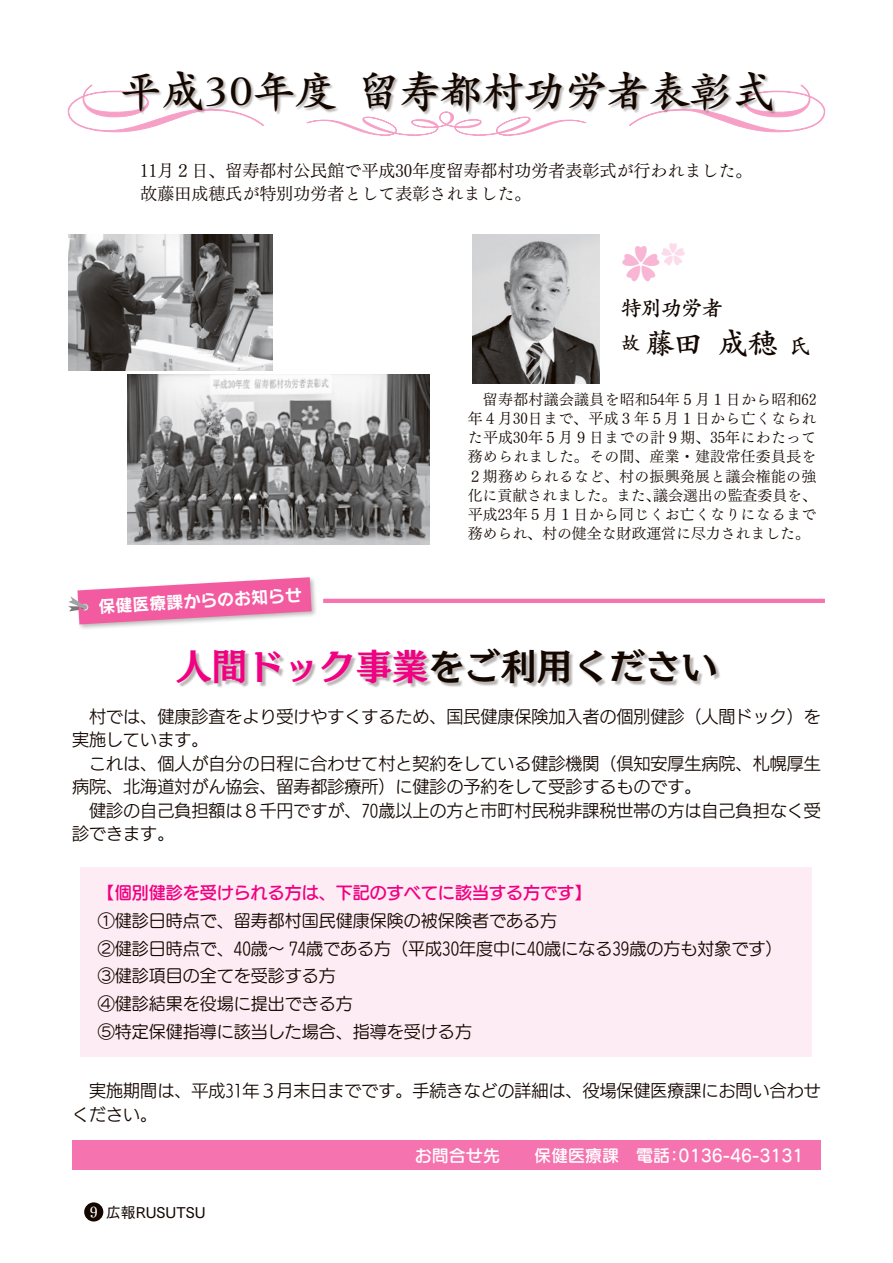
<style>
.page{position:relative;width:893px;height:1263px;background:#fff}
.page>*{position:absolute;margin:0;border:0;box-sizing:border-box;transform-origin:0 0}
.t1{font:42.45px "Greco Std DB";letter-spacing:-.025em;color:#140700}
.t2{font:40.35px "Tsuku Min Pr 6 R";color:#f8b6d4}
.t3{font:36.15px "Mode Min A Large Std B";color:#140700}
.t4{font:29.7px "Greco Std DB";color:#140700}
.t5{font:21.3px "Greco Std DB";letter-spacing:-.05em;color:#140700}
.t6{font:16.95px/23.4px "UD Kakugo Large Pr 6 R";color:#140700}
.t7{font:16.95px/27.6px "UD Marugo Large Pr 6 M";color:#140700}
.t8{font:16.95px/23.4px "Tsuku Min Pr 6 R";color:#140700}
.t9{font:16.95px "UD Marugo Large Pr 6 DB";color:#f10082}
.t10{font:16.95px "Seurat Pro DB";color:#fff}
.t11{font:16.95px "Rodin Wanpaku Pro B";color:#fff}
.t12{font:14.85px/19.2px "Tsuku Min Pr 6 R";letter-spacing:.01em;color:#140700;text-align:justify}
.t13{font:14.85px "Tsuku Go Pro D";color:#140700}
.s1{font-size:19.2px}
.s2{font-size:21.3px}
.s3{color:#f10082}
.s4{font-family:"Tsuku Min Pr 5 D";color:#fff}
</style>
<div class="page">
<div style="left:84px;top:1202px;width:19px;height:19px;background:#140700;border-radius:50%"></div>
<svg style="left:629px;top:85px;width:196px;height:48px"></svg>
<svg style="left:68px;top:85px;width:196px;height:48px"></svg>
<svg style="left:307px;top:116px;width:279px;height:20px"></svg>
<div style="left:122px;top:71px;width:654px;height:45px;background:#140700;opacity:.3"></div>
<div style="left:75px;top:575px;width:243px;height:56px;background:#140700;opacity:.3"></div>
<svg style="left:68px;top:577px;width:244px;height:47px"></svg>
<div style="left:81px;top:867px;width:731px;height:190px;background:#fdecf4"></div>
<div style="left:72px;top:1140px;width:749px;height:30px;background:#f574af"></div>
<div style="left:177px;top:650px;width:544px;height:38px;background:#140700;opacity:.3"></div>
<hr style="left:323px;top:599px;width:502px;height:4px;background:#f574af">
<img style="left:68px;top:234px;width:204px;height:137px">
<img style="left:128px;top:375px;width:301px;height:170px">
<img style="left:472px;top:234px;width:128px;height:149px">
<h1 class="t1" style="left:120px;top:63px;width:655px">平成30年度 留寿都村功労者表彰式</h1>
<p class="t8" style="left:140px;top:157px;width:614px">11月２日、留寿都村公民館で平成30年度留寿都村功労者表彰式が行われました。故藤田成穂氏が特別功労者として表彰されました。</p>
<p class="t11" style="left:98px;top:595px;width:206px;rotate:-3deg">保健医療課からのお知らせ</p>
<h2 class="t2" style="left:621px;top:227px;width:67px">✿<sup>✿</sup></h2>
<p class="t5" style="left:621px;top:293px;width:104px">特別功労者</p>
<h3 class="t4" style="left:621px;top:323px;width:191px"><span class="s1">故</span>藤田 成穂 <span class="s2">氏</span></h3>
<p class="t12" style="left:468px;top:388px;width:351px">　留寿都村議会議員を昭和54年５月１日から昭和62年４月30日まで、平成３年５月１日から亡くなられた平成30年５月９日までの計９期、35年にわたって務められました。その間、産業・建設常任委員長を２期務められるなど、村の振興発展と議会権能の強化に貢献されました。また、議会選出の監査委員を、平成23年５月１日から同じくお亡くなりになるまで務められ、村の健全な財政運営に尽力されました。</p>
<h3 class="t3" style="left:175px;top:636px;width:544px"><span class="s3">人間ドック事業</span>をご利用ください</h3>
<p class="t6" style="left:72px;top:705px;width:750px">　村では、健康診査をより受けやすくするため、国民健康保険加入者の個別健診（人間ドック）を実施しています。<br>　これは、個人が自分の日程に合わせて村と契約をしている健診機関（倶知安厚生病院、札幌厚生病院、北海道対がん協会、留寿都診療所）に健診の予約をして受診するものです。<br>　健診の自己負担額は８千円ですが、70歳以上の方と市町村民税非課税世帯の方は自己負担なく受診できます。</p>
<p class="t9" style="left:98px;top:884px;width:495px">【個別健診を受けられる方は、下記のすべてに該当する方です】</p>
<p class="t7" style="left:98px;top:907px;width:686px">①健診日時点で、留寿都村国民健康保険の被保険者である方<br>②健診日時点で、40歳～ 74歳である方（平成30年度中に40歳になる39歳の方も対象です）<br>③健診項目の全てを受診する方<br>④健診結果を役場に提出できる方<br>⑤特定保健指導に該当した場合、指導を受ける方</p>
<p class="t6" style="left:72px;top:1080px;width:750px">　実施期間は、平成31年３月末日までです。手続きなどの詳細は、役場保健医療課にお問い合わせください。</p>
<p class="t10" style="left:415px;top:1144px;width:407px">お問合せ先　　保健医療課　電話：0136-46-3131　</p>
<p class="t13" style="left:90px;top:1199px;width:117px"><span class="s4">9</span> 広報RUSUTSU</p>
</div>
